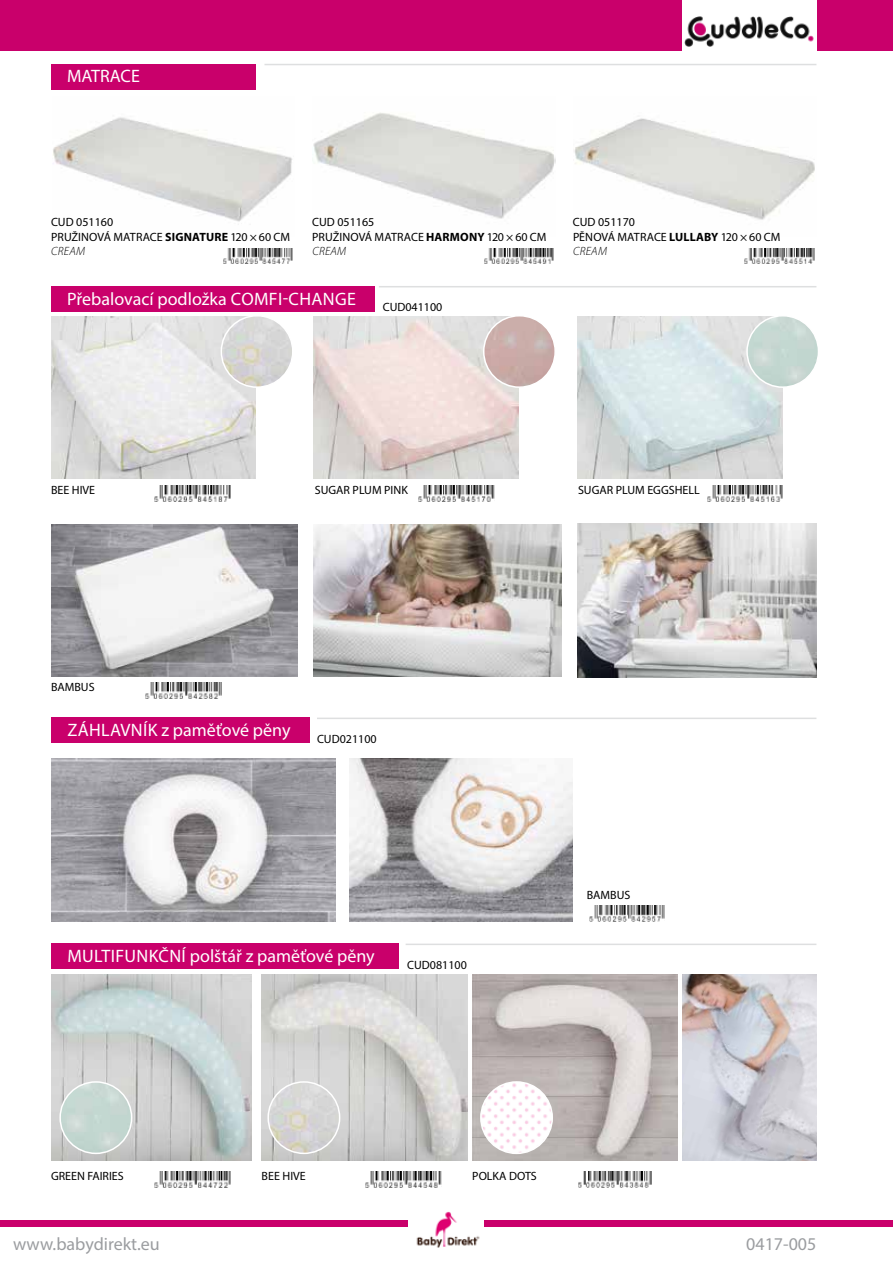
<style>
.page{position:relative;width:893px;height:1263px;background:#fff}
.page>*{position:absolute;margin:0;border:0;box-sizing:border-box;transform-origin:0 0}
.t1{font:18px "Myriad Pro";color:#fff}
.t2{font:18px "Myriad Pro";color:#9b9da0}
.t3{font:12px/14.4px "Myriad Pro";color:#000}
.t4{font:italic 300 12px "Myriad Pro";letter-spacing:.02em;color:#000}
.s1{font-weight:700}
</style>
<div class="page">
<div style="left:0;top:1220px;width:893px;height:7px;background:#c9006b"></div>
<div style="left:409px;top:1212px;width:75px;height:51px;background:#fff"></div>
<img style="left:416px;top:1212px;width:64px;height:36px">
<div style="left:0;top:0;width:893px;height:51px;background:#c9006b"></div>
<div style="left:682px;top:0;width:134px;height:56px;background:#fff"></div>
<img style="left:684px;top:16px;width:130px;height:31px">
<hr style="left:264px;top:64px;width:552px;height:1px;background:#dedfe0">
<hr style="left:379px;top:286px;width:437px;height:1px;background:#dedfe0">
<hr style="left:317px;top:718px;width:499px;height:1px;background:#dedfe0">
<hr style="left:406px;top:943px;width:410px;height:2px;background:#dedfe0">
<div style="left:51px;top:64px;width:204px;height:25px;background:#c9006b"></div>
<div style="left:51px;top:286px;width:323px;height:25px;background:#c9006b"></div>
<div style="left:51px;top:718px;width:259px;height:25px;background:#c9006b"></div>
<div style="left:51px;top:943px;width:348px;height:26px;background:#c9006b"></div>
<img style="left:577px;top:524px;width:239px;height:153px">
<img style="left:262px;top:975px;width:205px;height:185px">
<img style="left:51px;top:975px;width:200px;height:185px">
<img style="left:472px;top:975px;width:206px;height:186px">
<img style="left:313px;top:525px;width:248px;height:152px">
<img style="left:350px;top:758px;width:222px;height:164px">
<img style="left:51px;top:758px;width:284px;height:164px">
<img style="left:682px;top:975px;width:134px;height:186px">
<img style="left:51px;top:525px;width:247px;height:152px">
<img style="left:51px;top:316px;width:205px;height:162px">
<img style="left:313px;top:316px;width:205px;height:162px">
<img style="left:577px;top:316px;width:206px;height:162px">
<img style="left:589px;top:905px;width:75px;height:16px">
<img style="left:578px;top:1171px;width:74px;height:16px">
<img style="left:145px;top:682px;width:76px;height:16px">
<img style="left:154px;top:485px;width:76px;height:16px">
<img style="left:221px;top:316px;width:72px;height:71px;border-radius:36px">
<div style="left:221px;top:315px;width:73px;height:73px;border:2px solid #fff;border-radius:50%"></div>
<img style="left:484px;top:316px;width:71px;height:71px;border-radius:36px">
<div style="left:483px;top:315px;width:73px;height:73px;border:2px solid #fff;border-radius:50%"></div>
<img style="left:747px;top:316px;width:71px;height:71px;border-radius:36px">
<div style="left:746px;top:315px;width:73px;height:73px;border:2px solid #fff;border-radius:50%"></div>
<img style="left:418px;top:485px;width:76px;height:16px">
<img style="left:707px;top:485px;width:76px;height:16px">
<img style="left:154px;top:1171px;width:76px;height:16px">
<img style="left:365px;top:1171px;width:76px;height:16px">
<img style="left:53px;top:117px;width:239px;height:105px">
<img style="left:313px;top:112px;width:242px;height:107px">
<img style="left:574px;top:118px;width:241px;height:102px">
<img style="left:268px;top:1082px;width:72px;height:71px;border-radius:36px">
<div style="left:267px;top:1081px;width:73px;height:73px;border:2px solid #fff;border-radius:50%"></div>
<img style="left:60px;top:1082px;width:72px;height:71px;border-radius:36px">
<div style="left:59px;top:1081px;width:73px;height:73px;border:2px solid #fff;border-radius:50%"></div>
<img style="left:481px;top:1082px;width:71px;height:71px;border-radius:36px">
<div style="left:480px;top:1081px;width:73px;height:73px;border:2px solid #fff;border-radius:50%"></div>
<img style="left:223px;top:248px;width:70px;height:15px">
<img style="left:484px;top:248px;width:70px;height:15px">
<img style="left:744px;top:248px;width:71px;height:15px">
<h1 class="t1" style="left:67px;top:65px;width:72px">MATRACE</h1>
<p class="t3" style="left:51px;top:215px;width:64px">CUD 051160<br>PRUŽINOV</p>
<p class="t3" style="left:104px;top:229px;width:18px">Á MAT</p>
<p class="t3" style="left:136px;top:229px;width:147px">RACE <span class="s1">SIGNATURE</span> 120 × 60 CM</p>
<p class="t3" style="left:312px;top:215px;width:64px">CUD 051165<br>PRUŽINOV</p>
<p class="t3" style="left:365px;top:229px;width:18px">Á MAT</p>
<p class="t3" style="left:397px;top:229px;width:142px">RACE <span class="s1">HARMONY</span> 120 × 60 CM</p>
<p class="t3" style="left:573px;top:215px;width:64px">CUD 051170<br>PĚNOV</p>
<p class="t3" style="left:608px;top:229px;width:18px">Á MAT</p>
<p class="t3" style="left:640px;top:229px;width:133px">RACE <span class="s1">LULLABY</span> 120 × 60 CM</p>
<p class="t4" style="left:51px;top:245px;width:36px">CREAM</p>
<p class="t4" style="left:312px;top:245px;width:36px">CREAM</p>
<p class="t4" style="left:573px;top:245px;width:36px">CREAM</p>
<h1 class="t1" style="left:67px;top:287px;width:185px">PŘEBALOVACÍ PODLOŽKA COMFI</h1>
<h1 class="t1" style="left:283px;top:287px;width:75px">-CHANGE</h1>
<p class="t3" style="left:383px;top:300px;width:61px">CUD041100</p>
<p class="t3" style="left:51px;top:483px;width:44px">BEE HIVE</p>
<p class="t3" style="left:315px;top:483px;width:94px">SUGAR PLUM PINK</p>
<p class="t3" style="left:578px;top:483px;width:104px">SUGAR PLUM EGGSHELL</p>
<p class="t3" style="left:51px;top:680px;width:45px">BAMBUS</p>
<h1 class="t1" style="left:67px;top:719px;width:54px">ZÁHLAVN</h1>
<h1 class="t1" style="left:143px;top:719px;width:149px">ÍK Z PAMĚŤOVÉ PĚNY</h1>
<p class="t3" style="left:317px;top:731px;width:61px">CUD021100</p>
<h1 class="t1" style="left:67px;top:945px;width:309px">MULTIF UNKČN Í POLŠTÁŘ Z PAMĚŤOVÉ PĚNY</h1>
<p class="t3" style="left:407px;top:957px;width:61px">CUD081100</p>
<p class="t3" style="left:587px;top:887px;width:45px">BAMBUS</p>
<p class="t3" style="left:51px;top:1169px;width:8px">GREE</p>
<p class="t3" style="left:77px;top:1169px;width:48px">N FAIRIES</p>
<p class="t3" style="left:262px;top:1169px;width:44px">BEE HIVE</p>
<p class="t3" style="left:472px;top:1169px;width:66px">POLKA DOTS</p>
<h1 class="t2" style="left:13px;top:1233px;width:148px">WWW.BABYDIREKT.EU</h1>
<h1 class="t2" style="left:746px;top:1233px;width:72px">0417-005</h1>
</div>
